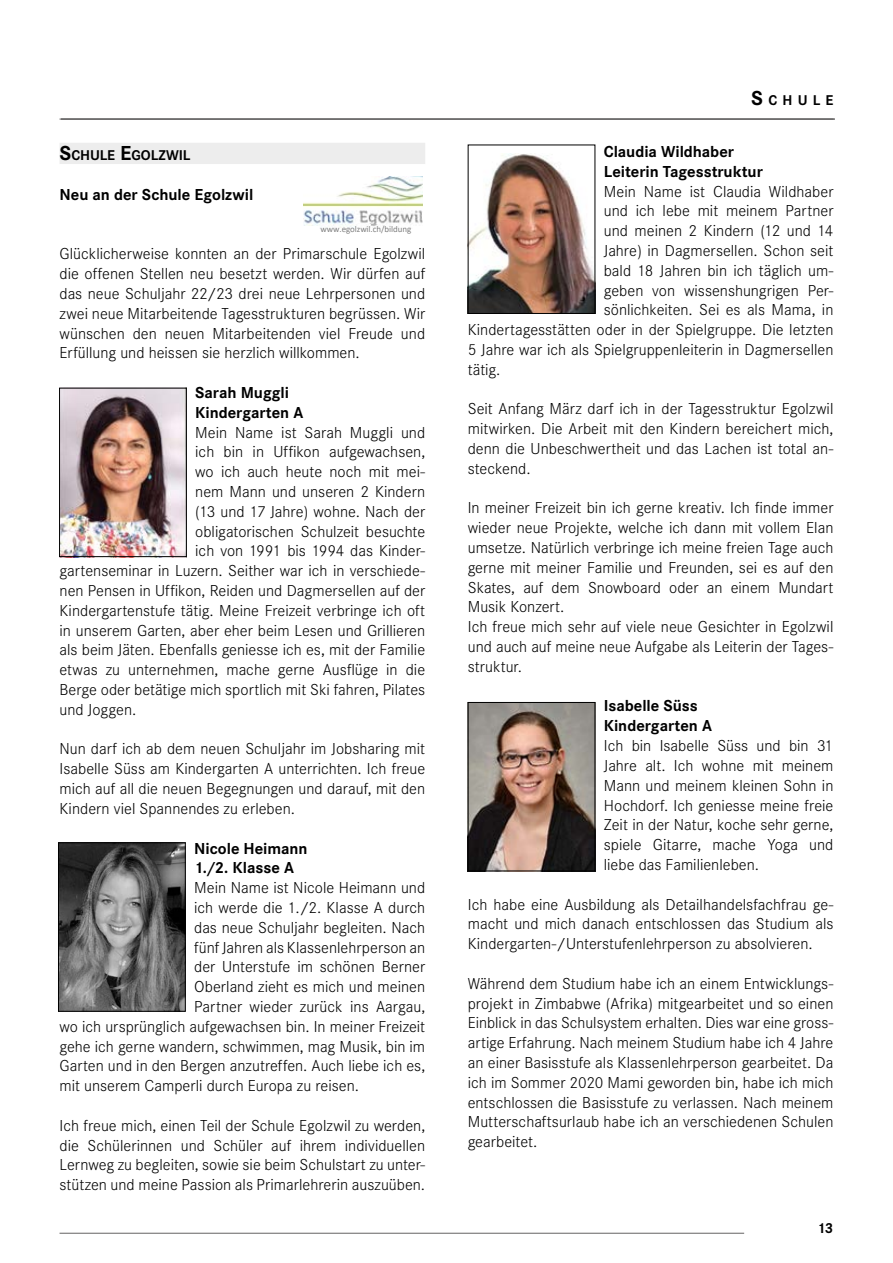
<style>
.page{position:relative;width:893px;height:1263px;background:#fff}
.page>*{position:absolute;margin:0;border:0;box-sizing:border-box;transform-origin:0 0}
.t1{font:300 16.5px/19.8px "Corporate S";color:#000;text-align:justify}
.t2{font:700 16.5px/19.8px "Corporate S";letter-spacing:-.005em;color:#000}
.t3{font:700 15px "Corporate S";color:#000}
.t4{font:700 14.7px "Corporate S";letter-spacing:-.005em;color:#000}
.t5{font:10.8px "Calibri";color:#000}
.t6{font:8.85px "Calibri";letter-spacing:-.005em;color:#808080}
.s1{font-size:21px}
</style>
<div class="page">
<hr style="left:60px;top:119px;width:773px;height:1px;background:#646363">
<hr style="left:60px;top:1233px;width:684px;height:1px;background:#646363">
<hr style="left:61px;top:119px;width:774px;height:1px;background:#646363">
<div style="left:60px;top:143px;width:365px;height:21px;background:#ededed"></div>
<img style="left:304px;top:177px;width:118px;height:49px">
<img style="left:319px;top:225px;width:94px;height:4px">
<img style="left:61px;top:390px;width:124px;height:165px">
<div style="left:59px;top:388px;width:128px;height:169px;border:1px solid #000"></div>
<img style="left:60px;top:844px;width:124px;height:166px">
<div style="left:58px;top:842px;width:128px;height:170px;border:1px solid #000"></div>
<img style="left:470px;top:153px;width:123px;height:159px">
<div style="left:468px;top:145px;width:127px;height:169px;border:1px solid #000"></div>
<img style="left:470px;top:704px;width:123px;height:165px">
<div style="left:468px;top:702px;width:127px;height:169px;border:1px solid #000"></div>
<p class="t4" style="left:60px;top:147px;width:132px"><span class="s1">S</span>CHULE <span class="s1">E</span>GOLZWIL</p>
<p class="t2" style="left:60px;top:185px;width:195px">Neu an der Schule Egolzwil</p>
<p class="t5" style="left:-2px;top:188px;width:185px">ang ist schwer, das gilt auch für die neuen</p>
<p class="t6" style="left:321px;top:223px;width:92px">www.egolzwil.ch/bildung</p>
<p class="t1" style="left:60px;top:244px;width:367px">Glücklicherweise konnten an der Primarschule Egolzwil die offenen Stellen neu besetzt werden. Wir dürfen auf das neue Schuljahr 22/23 drei neue Lehrpersonen und zwei neue Mitarbeitende Tagesstrukturen begrüssen. Wir wünschen den neuen Mitarbeitenden viel Freude und Erfüllung und heissen sie herzlich willkommen.</p>
<p class="t2" style="left:195px;top:383px;width:110px">Sarah Muggli<br>Kindergarten A</p>
<p class="t1" style="left:195px;top:422px;width:231px">Mein Name ist Sarah Muggli und</p>
<p class="t1" style="left:195px;top:442px;width:231px">ich bin in Uffikon aufgewachsen,</p>
<p class="t1" style="left:195px;top:462px;width:231px">wo ich auch heute noch mit mei-</p>
<p class="t1" style="left:195px;top:482px;width:231px">nem Mann und unseren 2 Kindern</p>
<p class="t1" style="left:195px;top:502px;width:231px">(13 und 17 Jahre) wohne. Nach der</p>
<p class="t1" style="left:195px;top:521px;width:231px">obligatorischen Schulzeit besuchte</p>
<p class="t1" style="left:195px;top:541px;width:231px">ich von 1991 bis 1994 das Kinder-</p>
<p class="t1" style="left:60px;top:561px;width:367px">gartenseminar in Luzern. Seither war ich in verschiede-</p>
<p class="t1" style="left:60px;top:581px;width:367px">nen Pensen in Uffikon, Reiden und Dagmersellen auf der</p>
<p class="t1" style="left:60px;top:601px;width:367px">Kindergartenstufe tätig. Meine Freizeit verbringe ich oft</p>
<p class="t1" style="left:60px;top:620px;width:367px">in unserem Garten, aber eher beim Lesen und Grillieren</p>
<p class="t1" style="left:60px;top:640px;width:367px">als beim Jäten. Ebenfalls geniesse ich es, mit der Familie</p>
<p class="t1" style="left:60px;top:660px;width:367px">etwas zu unternehmen, mache gerne Ausflüge in die</p>
<p class="t1" style="left:60px;top:680px;width:367px">Berge oder betätige mich sportlich mit Ski fahren, Pilates</p>
<p class="t1" style="left:60px;top:700px;width:78px">und Joggen.</p>
<p class="t1" style="left:60px;top:739px;width:367px">Nun darf ich ab dem neuen Schuljahr im Jobsharing mit Isabelle Süss am Kindergarten A unterrichten. Ich freue mich auf all die neuen Begegnungen und darauf, mit den Kindern viel Spannendes zu erleben.</p>
<p class="t2" style="left:194px;top:838px;width:115px">Nicole Heimann<br>1./2. Klasse A</p>
<p class="t1" style="left:194px;top:878px;width:233px">Mein Name ist Nicole Heimann und</p>
<p class="t1" style="left:194px;top:898px;width:233px">ich werde die 1./2. Klasse A durch</p>
<p class="t1" style="left:194px;top:917px;width:233px">das neue Schuljahr begleiten. Nach</p>
<p class="t1" style="left:194px;top:937px;width:233px">fünf Jahren als Klassenlehrperson an</p>
<p class="t1" style="left:194px;top:957px;width:233px">der Unterstufe im schönen Berner</p>
<p class="t1" style="left:194px;top:977px;width:233px">Oberland zieht es mich und meinen</p>
<p class="t1" style="left:194px;top:997px;width:233px">Partner wieder zurück ins Aargau,</p>
<p class="t1" style="left:60px;top:1016px;width:367px">wo ich ursprünglich aufgewachsen bin. In meiner Freizeit</p>
<p class="t1" style="left:60px;top:1036px;width:367px">gehe ich gerne wandern, schwimmen, mag Musik, bin im</p>
<p class="t1" style="left:60px;top:1056px;width:367px">Garten und in den Bergen anzutreffen. Auch liebe ich es,</p>
<p class="t1" style="left:60px;top:1076px;width:301px">mit unserem Camperli durch Europa zu reisen.</p>
<p class="t1" style="left:60px;top:1115px;width:367px">Ich freue mich, einen Teil der Schule Egolzwil zu werden, die Schülerinnen und Schüler auf ihrem individuellen Lernweg zu begleiten, sowie sie beim Schulstart zu unter&shy;stützen und meine Passion als Primarlehrerin auszuüben.</p>
<p class="t4" style="left:751px;top:92px;width:84px"><span class="s1">S</span>CHULE</p>
<p class="t2" style="left:604px;top:142px;width:161px">Claudia Wildhaber<br>Leiterin Tagesstruktur</p>
<p class="t1" style="left:604px;top:181px;width:231px">Mein Name ist Claudia Wildhaber</p>
<p class="t1" style="left:604px;top:201px;width:231px">und ich lebe mit meinem Partner</p>
<p class="t1" style="left:604px;top:221px;width:231px">und meinen 2 Kindern (12 und 14</p>
<p class="t1" style="left:604px;top:241px;width:231px">Jahre) in Dagmersellen. Schon seit</p>
<p class="t1" style="left:604px;top:261px;width:231px">bald 18 Jahren bin ich täglich um-</p>
<p class="t1" style="left:604px;top:280px;width:231px">geben von wissenshungrigen Per-</p>
<p class="t1" style="left:604px;top:300px;width:231px">sönlichkeiten. Sei es als Mama, in</p>
<p class="t1" style="left:468px;top:320px;width:367px">Kindertagesstätten oder in der Spielgruppe. Die letzten</p>
<p class="t1" style="left:468px;top:340px;width:367px">5 Jahre war ich als Spielgruppenleiterin in Dagmersellen</p>
<p class="t1" style="left:468px;top:360px;width:34px">tätig.</p>
<p class="t1" style="left:468px;top:399px;width:367px">Seit Anfang März darf ich in der Tagesstruktur Egolzwil mitwirken. Die Arbeit mit den Kindern bereichert mich, denn die Unbeschwertheit und das Lachen ist total an&shy;steckend.</p>
<p class="t1" style="left:468px;top:498px;width:367px;text-align:left">In meiner Freizeit bin ich gerne kreativ. Ich finde immer wieder neue Projekte, welche ich dann mit vollem Elan umsetze. Natürlich verbringe ich meine freien Tage auch gerne mit meiner Familie und Freunden, sei es auf den Skates, auf dem Snowboard oder an einem Mundart Musik Konzert.<br>Ich freue mich sehr auf viele neue Gesichter in Egolzwil und auch auf meine neue Aufgabe als Leiterin der Tages&shy;struktur.</p>
<p class="t2" style="left:604px;top:696px;width:110px">Isabelle Süss<br>Kindergarten A</p>
<p class="t1" style="left:604px;top:736px;width:231px">Ich bin Isabelle Süss und bin 31<br>Jahre alt. Ich wohne mit meinem Mann und meinem kleinen Sohn in Hochdorf. Ich geniesse meine freie Zeit in der Natur, koche sehr gerne, spiele Gitarre, mache Yoga und liebe das Familienleben.</p>
<p class="t1" style="left:468px;top:894px;width:367px">Ich habe eine Ausbildung als Detailhandelsfachfrau ge&shy;macht und mich danach entschlossen das Studium als Kindergarten-/Unterstufenlehrperson zu absolvieren.</p>
<p class="t1" style="left:468px;top:973px;width:367px">Während dem Studium habe ich an einem Entwicklungs&shy;projekt in Zimbabwe (Afrika) mitgearbeitet und so einen Einblick in das Schulsystem erhalten. Dies war eine gross&shy;artige Erfahrung. Nach meinem Studium habe ich 4 Jahre an einer Basisstufe als Klassenlehrperson gearbeitet. Da ich im Sommer 2020 Mami geworden bin, habe ich mich entschlossen die Basisstufe zu verlassen. Nach meinem Mutterschaftsurlaub habe ich an verschiedenen Schulen gearbeitet.</p>
<p class="t3" style="left:817px;top:1220px;width:18px">13</p>
</div>
